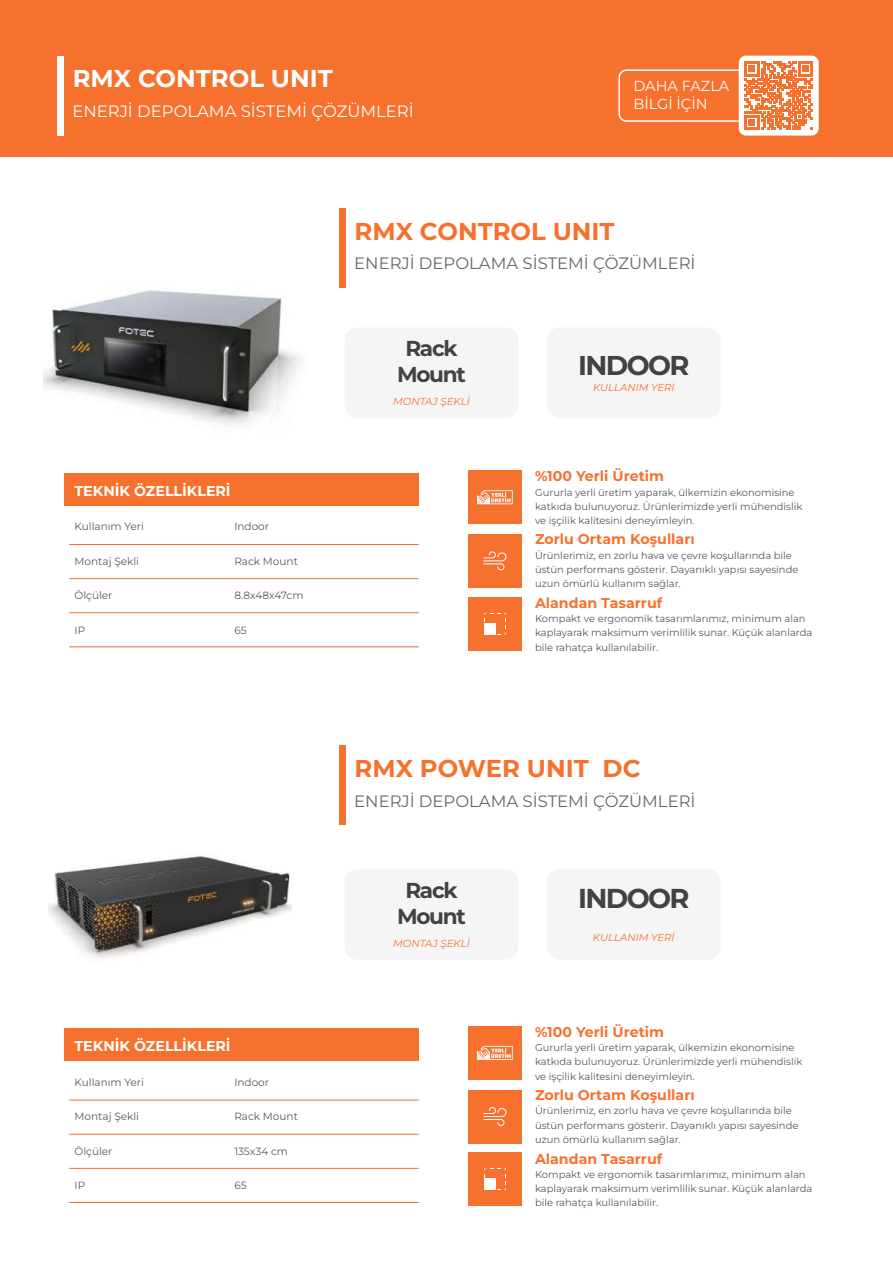
<style>
.page{position:relative;width:893px;height:1263px;background:#fff}
.page>*{position:absolute;margin:0;border:0;box-sizing:border-box;transform-origin:0 0}
.t1{font:700 27.3px "Montserrat";letter-spacing:-.06em;color:#434243}
.t2{font:700 27.15px "Montserrat";letter-spacing:-.06em;color:#434243}
.t3{font:700 24.3px "Montserrat";color:#f7712e}
.t4{font:700 24.3px "Montserrat";color:#fff}
.t5{font:700 21.6px/26px "Montserrat";letter-spacing:-.06em;color:#434243;text-align:center}
.t6{font:16.5px "Montserrat";color:#686668}
.t7{font:16.5px "Montserrat";color:#fff}
.t8{font:14.55px/17.4px "Montserrat";color:#fff}
.t9{font:700 14.25px "Montserrat";color:#f7712e}
.t10{font:700 14.25px "Montserrat";color:#fff}
.t11{font:10.5px "Montserrat";color:#5a5758}
.t12{font:10.5px "Montserrat";letter-spacing:-.02em;color:#5a5758}
.t13{font:italic 10.2px "Montserrat";color:#f7712e}
.t14{font:9.9px/14.2px "Montserrat";color:#5a5758}
</style>
<div class="page">
<div style="left:345px;top:327px;width:173px;height:91px;background:#f6f5f5;border-radius:13px"></div>
<div style="left:547px;top:327px;width:174px;height:91px;background:#f6f5f5;border-radius:13px"></div>
<div style="left:0;top:0;width:893px;height:156px;background:#f7712e"></div>
<div style="left:618px;top:69px;width:134px;height:53px;border:2px solid #fff;border-radius:7px"></div>
<div style="left:739px;top:56px;width:80px;height:80px;background:#fff;border-radius:7px"></div>
<div style="left:57px;top:56px;width:7px;height:80px;background:#fff"></div>
<svg style="left:745px;top:62px;width:68px;height:68px"></svg>
<img style="left:43px;top:290px;width:259px;height:135px">
<div style="left:339px;top:208px;width:7px;height:80px;background:#f7712e"></div>
<div style="left:345px;top:869px;width:173px;height:91px;background:#f6f5f5;border-radius:13px"></div>
<div style="left:547px;top:869px;width:174px;height:91px;background:#f6f5f5;border-radius:13px"></div>
<img style="left:49px;top:856px;width:242px;height:102px">
<div style="left:339px;top:745px;width:7px;height:80px;background:#f7712e"></div>
<div style="left:468px;top:534px;width:54px;height:54px;background:#f7712e"></div>
<svg style="left:483px;top:551px;width:23px;height:19px"></svg>
<div style="left:468px;top:597px;width:54px;height:53px;background:#f7712e"></div>
<svg style="left:484px;top:613px;width:22px;height:22px"></svg>
<div style="left:484px;top:623px;width:12px;height:12px;background:#fff"></div>
<div style="left:468px;top:470px;width:54px;height:54px;background:#f7712e"></div>
<svg style="left:477px;top:490px;width:36px;height:14px"></svg>
<div style="left:64px;top:473px;width:355px;height:33px;background:#f7712e"></div>
<hr style="left:69px;top:544px;width:350px;height:1px;background:#f7712e">
<hr style="left:69px;top:578px;width:350px;height:1px;background:#f7712e">
<hr style="left:69px;top:612px;width:350px;height:1px;background:#f7712e">
<hr style="left:69px;top:647px;width:350px;height:1px;background:#f7712e">
<div style="left:468px;top:1090px;width:54px;height:53px;background:#f7712e"></div>
<svg style="left:483px;top:1107px;width:23px;height:19px"></svg>
<div style="left:468px;top:1152px;width:54px;height:54px;background:#f7712e"></div>
<svg style="left:484px;top:1168px;width:22px;height:22px"></svg>
<div style="left:484px;top:1179px;width:12px;height:11px;background:#fff"></div>
<div style="left:468px;top:1026px;width:54px;height:54px;background:#f7712e"></div>
<svg style="left:477px;top:1046px;width:36px;height:14px"></svg>
<div style="left:64px;top:1028px;width:355px;height:33px;background:#f7712e"></div>
<hr style="left:69px;top:1100px;width:350px;height:1px;background:#f7712e">
<hr style="left:69px;top:1134px;width:350px;height:1px;background:#f7712e">
<hr style="left:69px;top:1168px;width:350px;height:1px;background:#f7712e">
<hr style="left:69px;top:1202px;width:350px;height:1px;background:#f7712e">
<h3 class="t4" style="left:73px;top:61px;width:262px">RMX CONTROL UNIT</h3>
<h3 class="t7" style="left:72px;top:100px;width:343px">ENERJİ DEPOLAMA SİSTEMİ ÇÖZÜMLERİ</h3>
<h3 class="t8" style="left:633px;top:78px;width:97px">DAHA FAZLA<br>BİLGİ İÇİN</h3>
<h3 class="t3" style="left:355px;top:213px;width:262px">RMX CONTROL UNIT</h3>
<h3 class="t6" style="left:354px;top:252px;width:343px">ENERJİ DEPOLAMA SİSTEMİ ÇÖZÜMLERİ</h3>
<h3 class="t10" style="left:75px;top:480px;width:158px">TEKNİK ÖZELLİKLERİ</h3>
<p class="t11" style="left:75px;top:519px;width:71px">Kullanım Yeri</p>
<p class="t11" style="left:75px;top:554px;width:66px">Montaj Şekli</p>
<p class="t11" style="left:75px;top:588px;width:39px">Ölçüler</p>
<p class="t11" style="left:75px;top:626px;width:12px">IP</p>
<p class="t11" style="left:234px;top:522px;width:36px">Indoor</p>
<p class="t11" style="left:234px;top:554px;width:65px">Rack Mount</p>
<p class="t12" style="left:234px;top:588px;width:71px">8.8x48x47cm</p>
<p class="t11" style="left:234px;top:626px;width:14px">65</p>
<h3 class="t10" style="left:75px;top:1036px;width:158px">TEKNİK ÖZELLİKLERİ</h3>
<p class="t11" style="left:75px;top:1075px;width:71px">Kullanım Yeri</p>
<p class="t11" style="left:75px;top:1109px;width:66px">Montaj Şekli</p>
<p class="t11" style="left:75px;top:1144px;width:39px">Ölçüler</p>
<p class="t11" style="left:75px;top:1181px;width:12px">IP</p>
<p class="t11" style="left:234px;top:1078px;width:36px">Indoor</p>
<p class="t11" style="left:234px;top:1109px;width:65px">Rack Mount</p>
<p class="t11" style="left:234px;top:1144px;width:55px">135x34 cm</p>
<p class="t11" style="left:234px;top:1181px;width:14px">65</p>
<h3 class="t5" style="left:397px;top:334px;width:70px">Rack<br>Mount</h3>
<p class="t13" style="left:393px;top:394px;width:78px">MONTAJ ŞEKLİ</p>
<h2 class="t2" style="left:578px;top:346px;width:113px">INDOOR</h2>
<p class="t13" style="left:593px;top:380px;width:83px">KULLANIM YERİ</p>
<h3 class="t9" style="left:535px;top:470px;width:131px">%100 Yerli Üretim</h3>
<p class="t14" style="left:535px;top:485px;width:269px">Gururla yerli üretim yaparak, ülkemizin ekonomisine katkıda bulunuyoruz. Ürünlerimizde yerli mühendislik ve işçilik kalitesini deneyimleyin.</p>
<h3 class="t9" style="left:535px;top:529px;width:161px">Zorlu Ortam Koşulları</h3>
<p class="t14" style="left:535px;top:548px;width:265px">Ürünlerimiz, en zorlu hava ve çevre koşullarında bile üstün performans gösterir. Dayanıklı yapısı sayesinde uzun ömürlü kullanım sağlar.</p>
<h3 class="t9" style="left:535px;top:597px;width:129px">Alandan Tasarruf</h3>
<p class="t14" style="left:535px;top:611px;width:279px">Kompakt ve ergonomik tasarımlarımız, minimum alan kaplayarak maksimum verimlilik sunar. Küçük alanlarda bile rahatça kullanılabilir.</p>
<h3 class="t3" style="left:355px;top:751px;width:287px">RMX POWER UNIT DC</h3>
<h3 class="t6" style="left:354px;top:790px;width:343px">ENERJİ DEPOLAMA SİSTEMİ ÇÖZÜMLERİ</h3>
<h3 class="t5" style="left:397px;top:876px;width:70px">Rack<br>Mount</h3>
<p class="t13" style="left:393px;top:936px;width:78px">MONTAJ ŞEKLİ</p>
<h1 class="t1" style="left:578px;top:878px;width:113px">INDOOR</h1>
<p class="t13" style="left:593px;top:931px;width:83px">KULLANIM YERİ</p>
<h3 class="t9" style="left:535px;top:1026px;width:131px">%100 Yerli Üretim</h3>
<p class="t14" style="left:535px;top:1040px;width:269px">Gururla yerli üretim yaparak, ülkemizin ekonomisine katkıda bulunuyoruz. Ürünlerimizde yerli mühendislik ve işçilik kalitesini deneyimleyin.</p>
<h3 class="t9" style="left:535px;top:1085px;width:161px">Zorlu Ortam Koşulları</h3>
<p class="t14" style="left:535px;top:1103px;width:265px">Ürünlerimiz, en zorlu hava ve çevre koşullarında bile üstün performans gösterir. Dayanıklı yapısı sayesinde uzun ömürlü kullanım sağlar.</p>
<h3 class="t9" style="left:535px;top:1152px;width:129px">Alandan Tasarruf</h3>
<p class="t14" style="left:535px;top:1167px;width:279px">Kompakt ve ergonomik tasarımlarımız, minimum alan kaplayarak maksimum verimlilik sunar. Küçük alanlarda bile rahatça kullanılabilir.</p>
</div>
